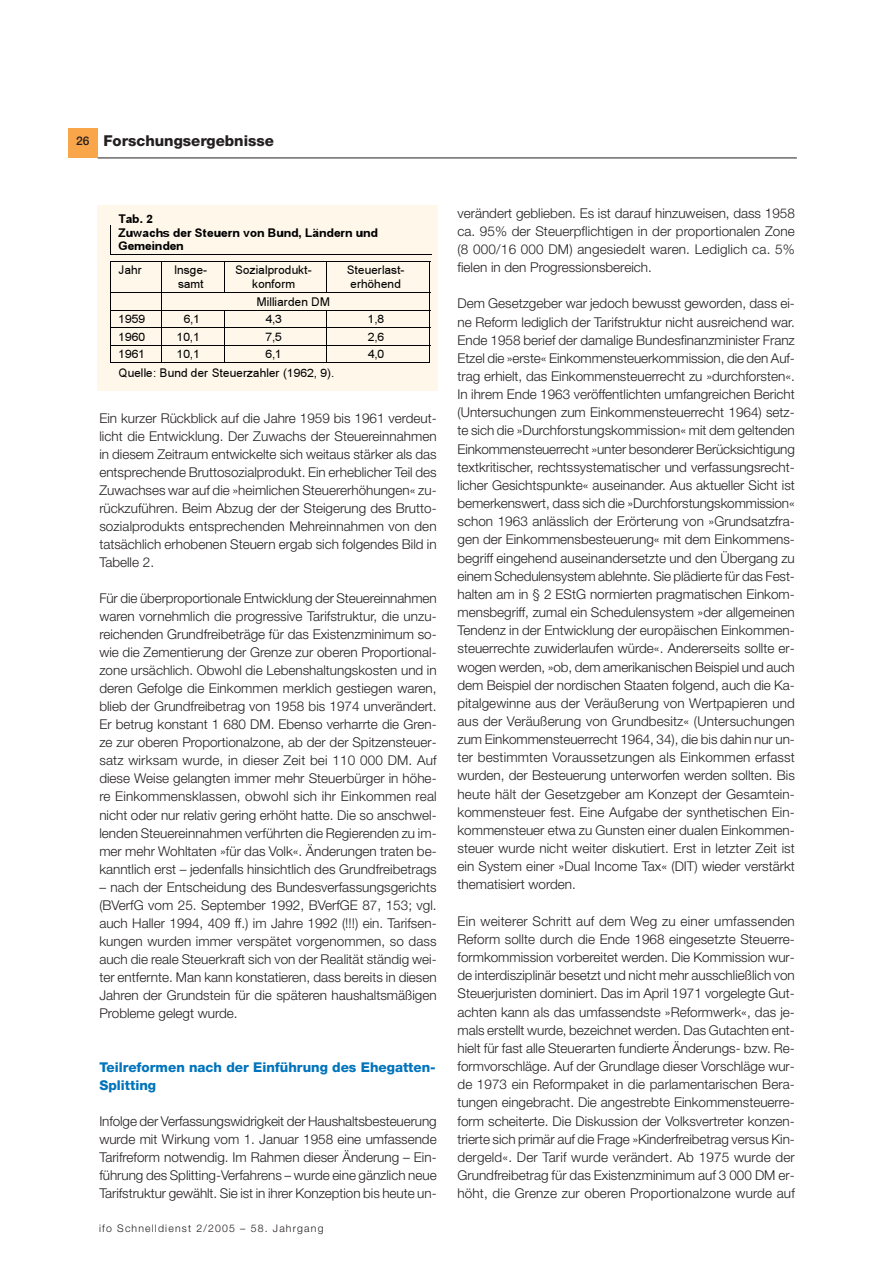
<style>
.page{position:relative;width:893px;height:1263px;background:#fff}
.page>*{position:absolute;margin:0;border:0;box-sizing:border-box;transform-origin:0 0}
.t1{font:800 15px "Helvetica Neue LT Std";color:#231f20}
.t2{font:300 13.5px/18.1px "Helvetica Neue LT Std";color:#231f20;text-align:justify}
.t3{font:800 13.5px/18px "Helvetica Neue LT Std";color:#0074bc}
.t4{font:500 12px "Helvetica Neue LT Std";color:#231f20}
.t5{font:11.85px/14.1px "Arial MT+T42+DXNLOR";letter-spacing:-.005em;color:#000;text-align:center}
.t6{font:11.85px/13.8px "Arial Bold MT+T42+SCCFYK";letter-spacing:-.005em;color:#000}
.t7{font:300 10.5px "Helvetica Neue LT Std";letter-spacing:.11em;color:#231f20}
</style>
<div class="page">
<hr style="left:98px;top:158px;width:698px;height:1px;background:#231f20">
<div style="left:68px;top:128px;width:30px;height:29px;background:#f9a64a"></div>
<div style="left:98px;top:205px;width:340px;height:186px;background:#fef7ea"></div>
<hr style="left:110px;top:254px;width:321px;height:1px;background:#000">
<svg style="left:110px;top:225px;width:1px;height:29px"></svg>
<hr style="left:110px;top:261px;width:320px;height:1px;background:#000">
<hr style="left:110px;top:262px;width:1px;height:30px;background:#000">
<hr style="left:161px;top:262px;width:1px;height:30px;background:#000">
<hr style="left:224px;top:262px;width:1px;height:30px;background:#000">
<hr style="left:326px;top:262px;width:1px;height:30px;background:#000">
<hr style="left:429px;top:262px;width:1px;height:30px;background:#000">
<hr style="left:110px;top:292px;width:320px;height:1px;background:#000">
<hr style="left:110px;top:310px;width:320px;height:1px;background:#000">
<hr style="left:110px;top:328px;width:320px;height:1px;background:#000">
<hr style="left:110px;top:345px;width:320px;height:1px;background:#000">
<svg style="left:110px;top:293px;width:1px;height:70px"></svg>
<hr style="left:111px;top:363px;width:50px;height:1px;background:#000">
<svg style="left:161px;top:293px;width:1px;height:70px"></svg>
<hr style="left:161px;top:363px;width:63px;height:1px;background:#000">
<svg style="left:224px;top:311px;width:1px;height:52px"></svg>
<hr style="left:225px;top:363px;width:101px;height:1px;background:#000">
<svg style="left:326px;top:311px;width:1px;height:52px"></svg>
<hr style="left:327px;top:363px;width:102px;height:1px;background:#000">
<svg style="left:429px;top:293px;width:1px;height:70px"></svg>
<p class="t4" style="left:76px;top:136px;width:15px">26</p>
<p class="t1" style="left:103px;top:135px;width:172px">Forschungsergebnisse</p>
<p class="t6" style="left:119px;top:212px;width:260px">Tab. 2<br>Zuwachs der Steuern von Bund, Ländern und<br>Gemeinden</p>
<p class="t5" style="left:119px;top:264px;width:25px">Jahr</p>
<p class="t5" style="left:174px;top:264px;width:35px">Insge&shy;samt</p>
<p class="t5" style="left:235px;top:264px;width:78px">Sozialprodukt&shy;konform</p>
<p class="t5" style="left:347px;top:264px;width:59px">Steuerlast&shy;erhöhend</p>
<p class="t5" style="left:257px;top:296px;width:75px">Milliarden DM</p>
<p class="t5" style="left:119px;top:313px;width:28px">1959</p>
<p class="t5" style="left:184px;top:313px;width:18px">6,1</p>
<p class="t5" style="left:265px;top:313px;width:18px">4,3</p>
<p class="t5" style="left:368px;top:313px;width:18px">1,8</p>
<p class="t5" style="left:119px;top:331px;width:28px">1960</p>
<p class="t5" style="left:177px;top:331px;width:25px">10,1</p>
<p class="t5" style="left:265px;top:331px;width:18px">7,5</p>
<p class="t5" style="left:368px;top:331px;width:18px">2,6</p>
<p class="t5" style="left:119px;top:348px;width:28px">1961</p>
<p class="t5" style="left:177px;top:348px;width:25px">10,1</p>
<p class="t5" style="left:265px;top:348px;width:18px">6,1</p>
<p class="t5" style="left:368px;top:348px;width:18px">4,0</p>
<p class="t5" style="left:119px;top:367px;width:217px">Quelle: Bund der Steuerzahler (1962, 9).</p>
<p class="t2" style="left:99px;top:410px;width:339px">Ein kurzer Rückblick auf die Jahre 1959 bis 1961 verdeut&shy;licht die Entwicklung. Der Zuwachs der Steuereinnahmen in diesem Zeitraum entwickelte sich weitaus stärker als das entsprechende Bruttosozialprodukt. Ein erheblicher Teil des Zuwachses war auf die »heimlichen Steuererhöhungen« zu&shy;rückzuführen. Beim Abzug der der Steigerung des Brutto&shy;sozialprodukts entsprechenden Mehreinnahmen von den tatsächlich erhobenen Steuern ergab sich folgendes Bild in Tabelle 2.</p>
<p class="t2" style="left:99px;top:591px;width:339px">Für die überproportionale Entwicklung der Steuereinnahmen waren vornehmlich die progressive Tarifstruktur, die unzu&shy;reichenden Grundfreibeträge für das Existenzminimum so&shy;wie die Zementierung der Grenze zur oberen Proportional&shy;zone ursächlich. Obwohl die Lebenshaltungskosten und in deren Gefolge die Einkommen merklich gestiegen waren, blieb der Grundfreibetrag von 1958 bis 1974 unverändert.<br>Er betrug konstant 1 680 DM. Ebenso verharrte die Gren&shy;ze zur oberen Proportionalzone, ab der der Spitzensteuer&shy;satz wirksam wurde, in dieser Zeit bei 110 000 DM. Auf diese Weise gelangten immer mehr Steuerbürger in höhe&shy;re Einkommensklassen, obwohl sich ihr Einkommen real nicht oder nur relativ gering erhöht hatte. Die so anschwel&shy;lenden Steuereinnahmen verführten die Regierenden zu im&shy;mer mehr Wohltaten »für das Volk«. Änderungen traten be&shy;kanntlich erst – jedenfalls hinsichtlich des Grundfreibetrags</p>
<p class="t2" style="left:99px;top:879px;width:339px">– nach der Entscheidung des Bundesverfassungsgerichts (BVerfG vom 25. September 1992, BVerfGE 87, 153; vgl. auch Haller 1994, 409 ff.) im Jahre 1992 (!!!) ein. Tarifsen&shy;kungen wurden immer verspätet vorgenommen, so dass auch die reale Steuerkraft sich von der Realität ständig wei&shy;ter entfernte. Man kann konstatieren, dass bereits in diesen Jahren der Grundstein für die späteren haushaltsmäßigen Probleme gelegt wurde.</p>
<p class="t3" style="left:99px;top:1059px;width:338px">Teilreformen nach der Einführung des Ehegatten-<br>Splitting</p>
<p class="t2" style="left:99px;top:1113px;width:339px">Infolge der Verfassungswidrigkeit der Haushaltsbesteuerung wurde mit Wirkung vom 1. Januar 1958 eine umfassende Tarifreform notwendig. Im Rahmen dieser Änderung – Ein&shy;führung des Splitting-Verfahrens – wurde eine gänzlich neue Tarifstruktur gewählt. Sie ist in ihrer Konzeption bis heute un-</p>
<p class="t7" style="left:99px;top:1225px;width:226px">ifo Schnelldienst 2/2005 – 58. Jahrgang</p>
<p class="t2" style="left:457px;top:205px;width:339px">verändert geblieben. Es ist darauf hinzuweisen, dass 1958 ca. 95% der Steuerpflichtigen in der proportionalen Zone (8 000/16 000 DM) angesiedelt waren. Lediglich ca. 5% fielen in den Progressionsbereich.</p>
<p class="t2" style="left:457px;top:296px;width:339px">Dem Gesetzgeber war jedoch bewusst geworden, dass ei&shy;ne Reform lediglich der Tarifstruktur nicht ausreichend war.<br>Ende 1958 berief der damalige Bundesfinanzminister Franz Etzel die »erste« Einkommensteuerkommission, die den Auf&shy;trag erhielt, das Einkommensteuerrecht zu »durchforsten«.<br>In ihrem Ende 1963 veröffentlichten umfangreichen Bericht (Untersuchungen zum Einkommensteuerrecht 1964) setz&shy;te sich die »Durchforstungskommission« mit dem geltenden Einkommensteuerrecht »unter besonderer Berücksichtigung textkritischer, rechtssystematischer und verfassungsrecht&shy;licher Gesichtspunkte« auseinander. Aus aktueller Sicht ist bemerkenswert, dass sich die »Durchforstungskommission« schon 1963 anlässlich der Erörterung von »Grundsatzfra&shy;gen der Einkommensbesteuerung« mit dem Einkommens&shy;begriff eingehend auseinandersetzte und den Übergang zu einem Schedulensystem ablehnte. Sie plädierte für das Fest&shy;halten am in § 2 EStG normierten pragmatischen Einkom&shy;mensbegriff, zumal ein Schedulensystem »der allgemeinen Tendenz in der Entwicklung der europäischen Einkommen&shy;steuerrechte zuwiderlaufen würde«. Andererseits sollte er&shy;wogen werden, »ob, dem amerikanischen Beispiel und auch dem Beispiel der nordischen Staaten folgend, auch die Ka&shy;pitalgewinne aus der Veräußerung von Wertpapieren und aus der Veräußerung von Grundbesitz« (Untersuchungen zum Einkommensteuerrecht 1964, 34), die bis dahin nur un&shy;ter bestimmten Voraussetzungen als Einkommen erfasst wurden, der Besteuerung unterworfen werden sollten. Bis heute hält der Gesetzgeber am Konzept der Gesamtein&shy;kommensteuer fest. Eine Aufgabe der synthetischen Ein&shy;kommensteuer etwa zu Gunsten einer dualen Einkommen&shy;steuer wurde nicht weiter diskutiert. Erst in letzter Zeit ist ein System einer »Dual Income Tax« (DIT) wieder verstärkt thematisiert worden.</p>
<p class="t2" style="left:457px;top:913px;width:339px">Ein weiterer Schritt auf dem Weg zu einer umfassenden Reform sollte durch die Ende 1968 eingesetzte Steuerre&shy;formkommission vorbereitet werden. Die Kommission wur&shy;de interdisziplinär besetzt und nicht mehr ausschließlich von Steuerjuristen dominiert. Das im April 1971 vorgelegte Gut&shy;achten kann als das umfassendste »Reformwerk«, das je&shy;mals erstellt wurde, bezeichnet werden. Das Gutachten ent&shy;hielt für fast alle Steuerarten fundierte Änderungs- bzw. Re&shy;formvorschläge. Auf der Grundlage dieser Vorschläge wur&shy;de 1973 ein Reformpaket in die parlamentarischen Bera&shy;tungen eingebracht. Die angestrebte Einkommensteuerre&shy;form scheiterte. Die Diskussion der Volksvertreter konzen&shy;trierte sich primär auf die Frage »Kinderfreibetrag versus Kin&shy;dergeld«. Der Tarif wurde verändert. Ab 1975 wurde der Grundfreibetrag für das Existenzminimum auf 3 000 DM er&shy;höht, die Grenze zur oberen Proportionalzone wurde auf</p>
</div>
